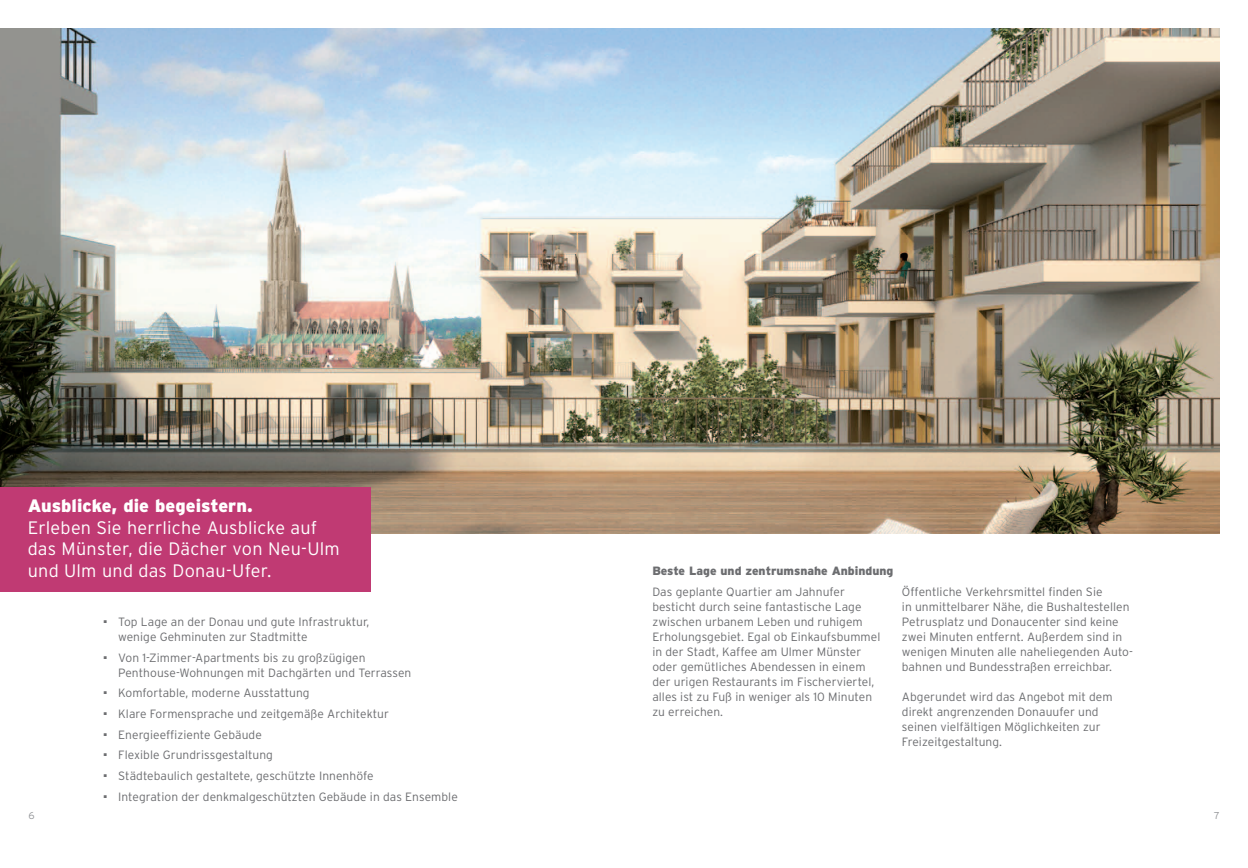
<style>
.page{position:relative;width:1248px;height:868px;background:#fff}
.page>*{position:absolute;margin:0;border:0;box-sizing:border-box;transform-origin:0 0}
.t1{font:300 18px/21.6px "Interstate";letter-spacing:.01em;color:#fff}
.t2{font:900 18px "Interstate";color:#fff}
.t3{font:300 12px/15px "Interstate";letter-spacing:.005em;color:#6c6d70}
.t4{font:900 12px "Interstate";color:#6c6d70}
.t5{font:300 10px "Interstate";color:#939598}
</style>
<div class="page">
<img style="left:0;top:28px;width:1218px;height:505px">
<div style="left:0;top:487px;width:370px;height:105px;background:#c03a73"></div>
<h1 class="t2" style="left:28px;top:495px;width:227px">Ausblicke, die begeistern.</h1>
<h1 class="t1" style="left:28px;top:516px;width:314px">Erleben Sie herrliche Ausblicke auf das Münster, die Dächer von Neu-Ulm und Ulm und das Donau-Ufer.</h1>
<p class="t3" style="left:118px;top:614px;width:253px;text-indent:-14px">■ Top Lage an der Donau und gute Infrastruktur, wenige Gehminuten zur Stadtmitte</p>
<p class="t3" style="left:118px;top:649px;width:295px;text-indent:-14px">■ Von 1-Zimmer-Apartments bis zu großzügigen<br>Penthouse-Wohnungen mit Dachgärten und Terrassen</p>
<p class="t3" style="left:104px;top:685px;width:207px">■ Komfortable, moderne Ausstattung</p>
<p class="t3" style="left:104px;top:706px;width:286px">■ Klare Formensprache und zeitgemäße Architektur</p>
<p class="t3" style="left:104px;top:726px;width:159px">■ Energieeffiziente Gebäude</p>
<p class="t3" style="left:104px;top:747px;width:170px">■ Flexible Grundrissgestaltung</p>
<p class="t3" style="left:104px;top:768px;width:271px">■ Städtebaulich gestaltete, geschützte Innenhöfe</p>
<p class="t3" style="left:104px;top:788px;width:355px">■ Integration der denkmalgeschützten Gebäude in das Ensemble</p>
<p class="t4" style="left:652px;top:563px;width:242px">Beste Lage und zentrumsnahe Anbindung</p>
<p class="t3" style="left:652px;top:584px;width:229px">Das geplante Quartier am Jahnufer besticht durch seine fantastische Lage zwischen urbanem Leben und ruhigem Erholungsgebiet. Egal ob Einkaufsbummel in der Stadt, Kaffee am Ulmer Münster oder gemütliches Abendessen in einem der urigen Restaurants im Fischerviertel, alles ist zu Fuß in weniger als 10 Minuten zu erreichen.</p>
<p class="t3" style="left:901px;top:584px;width:232px">Öffentliche Verkehrsmittel finden Sie<br>in unmittelbarer Nähe, die Bushaltestellen Petrusplatz und Donaucenter sind keine zwei Minuten entfernt. Außerdem sind in wenigen Minuten alle naheliegenden Auto&shy;bahnen und Bundesstraßen erreichbar.</p>
<p class="t3" style="left:901px;top:689px;width:212px">Abgerundet wird das Angebot mit dem direkt angrenzenden Donauufer und seinen vielfältigen Möglichkeiten zur Freizeitgestaltung.</p>
<p class="t5" style="left:28px;top:810px;width:8px">6</p>
<p class="t5" style="left:1213px;top:810px;width:7px">7</p>
</div>
